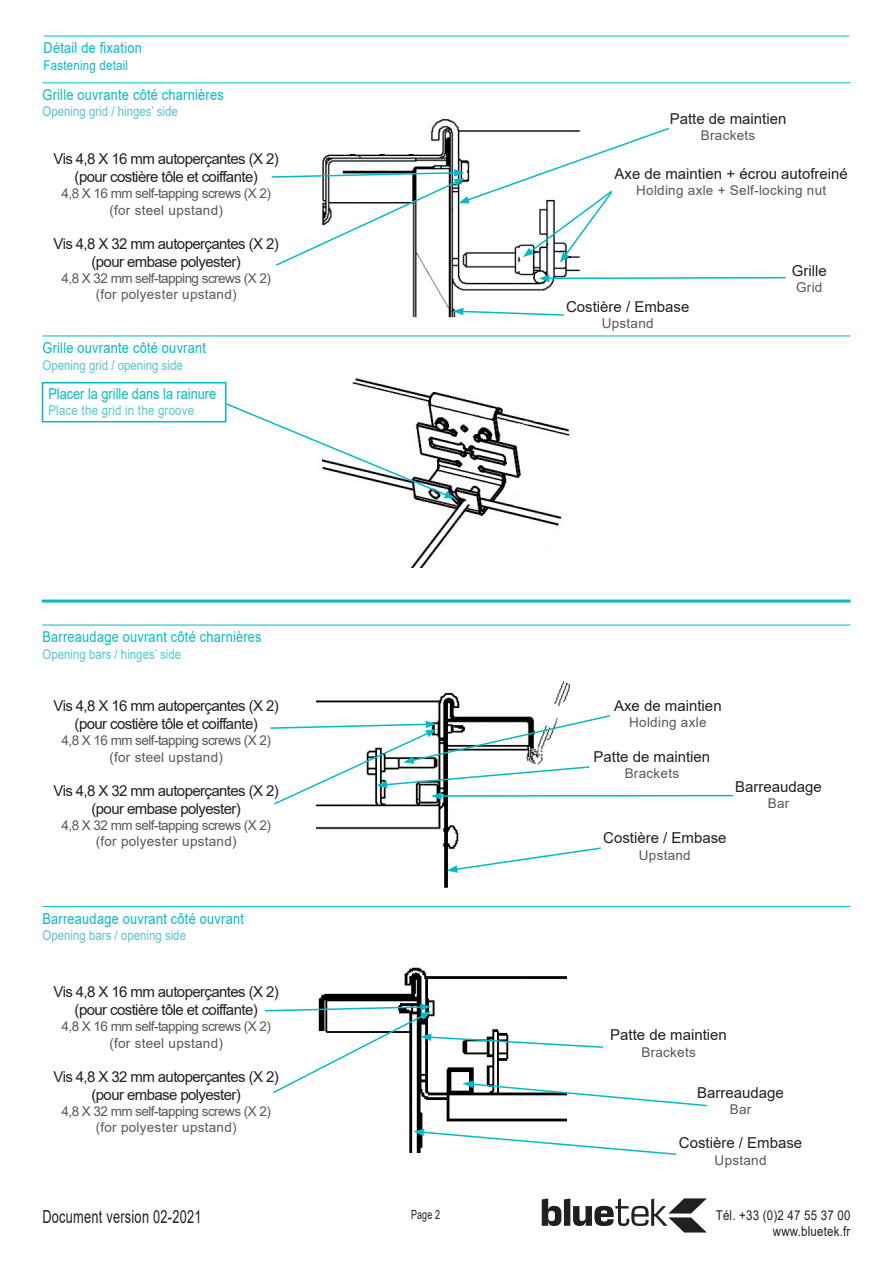
<style>
.page{position:relative;width:893px;height:1263px;background:#fff}
.page>*{position:absolute;margin:0;border:0;box-sizing:border-box;transform-origin:0 0}
.t1{font:18px "Arial";letter-spacing:.02em;color:#231f20;scale:.71 1}
.t2{font:15px/18px "Arial";letter-spacing:-.04em;color:#231f20;text-align:center}
.t3{font:15px "Arial";color:#231f20}
.t4{font:15px "Arial";letter-spacing:.02em;color:#03bac6;scale:.85 1}
.t5{font:15px "Arial";color:#03bac6;scale:.85 1}
.t6{font:13.5px/16.2px "Arial";letter-spacing:-.01em;color:#57585a;text-align:center}
.t7{font:13.5px/16.2px "Arial";letter-spacing:-.04em;color:#57585a;text-align:center}
.t8{font:13.5px "Arial";letter-spacing:.02em;color:#57585a}
.t9{font:13.5px "Arial";color:#54c5cf;scale:.85 1}
.t10{font:13.5px/16.2px "Arial";letter-spacing:.02em;color:#231f20;text-align:right;scale:.85 1}
.t11{font:13.5px "Arial";letter-spacing:.02em;color:#54c5cf;scale:.85 1}
.t12{font:13.5px "Arial";letter-spacing:.02em;color:#03bac6;scale:.85 1}
.t13{font:12.6px "Arial";color:#231f20;scale:.71 1}
</style>
<div class="page">
<svg style="left:542px;top:1198px;width:165px;height:34px"></svg>
<img style="left:412px;top:119px;width:168px;height:199px">
<hr style="left:44px;top:36px;width:805px;height:1px;background:#03bac6">
<hr style="left:43px;top:82px;width:807px;height:1px;background:#03bac6">
<svg style="left:539px;top:274px;width:247px;height:8px"></svg>
<hr style="left:43px;top:336px;width:807px;height:1px;background:#03bac6">
<hr style="left:43px;top:625px;width:807px;height:1px;background:#03bac6">
<hr style="left:43px;top:906px;width:807px;height:1px;background:#03bac6">
<img style="left:352px;top:378px;width:218px;height:190px">
<img style="left:317px;top:674px;width:260px;height:214px">
<img style="left:318px;top:967px;width:248px;height:185px">
<div style="left:42px;top:382px;width:185px;height:40px;border:2px solid #03bac6"></div>
<svg style="left:225px;top:402px;width:230px;height:97px"></svg>
<hr style="left:439px;top:795px;width:294px;height:2px;background:#03bac6">
<svg style="left:453px;top:308px;width:112px;height:9px"></svg>
<svg style="left:447px;top:846px;width:154px;height:27px"></svg>
<svg style="left:413px;top:1128px;width:264px;height:27px"></svg>
<hr style="left:42px;top:599px;width:808px;height:3px;background:#03bac6">
<svg style="left:271px;top:126px;width:398px;height:141px"></svg>
<svg style="left:270px;top:714px;width:342px;height:92px"></svg>
<svg style="left:265px;top:1003px;width:442px;height:104px"></svg>
<p class="t4" style="left:44px;top:38px;width:117px">Détail de fixation</p>
<p class="t12" style="left:44px;top:56px;width:101px">Fastening detail</p>
<p class="t4" style="left:43px;top:85px;width:215px">Grille ouvrante côté charnières</p>
<p class="t9" style="left:43px;top:102px;width:161px">Opening grid / hinges’ side</p>
<p class="t2" style="left:54px;top:150px;width:227px">Vis 4,8 X 16 mm autoperçantes (X 2) (pour costière tôle et coiffante)</p>
<p class="t7" style="left:61px;top:185px;width:211px">4,8 X 16 mm self-tapping screws (X 2) (for steel upstand)</p>
<p class="t2" style="left:54px;top:234px;width:227px">Vis 4,8 X 32 mm autoperçantes (X 2) (pour embase polyester)</p>
<p class="t6" style="left:61px;top:270px;width:211px">4,8 X 32 mm self-tapping screws (X 2) (for polyester upstand)</p>
<p class="t4" style="left:43px;top:338px;width:194px">Grille ouvrante côté ouvrant</p>
<p class="t9" style="left:43px;top:355px;width:167px">Opening grid / opening side</p>
<p class="t5" style="left:48px;top:383px;width:199px">Placer la grille dans la rainure</p>
<p class="t11" style="left:48px;top:401px;width:173px">Place the grid in the groove</p>
<p class="t4" style="left:43px;top:627px;width:259px">Barreaudage ouvrant côté charnières</p>
<p class="t9" style="left:43px;top:644px;width:165px">Opening bars / hinges’ side</p>
<p class="t2" style="left:54px;top:697px;width:227px">Vis 4,8 X 16 mm autoperçantes (X 2) (pour costière tôle et coiffante)</p>
<p class="t7" style="left:61px;top:732px;width:211px">4,8 X 16 mm self-tapping screws (X 2) (for steel upstand)</p>
<p class="t2" style="left:54px;top:781px;width:227px">Vis 4,8 X 32 mm autoperçantes (X 2) (pour embase polyester)</p>
<p class="t6" style="left:61px;top:817px;width:211px">4,8 X 32 mm self-tapping screws (X 2) (for polyester upstand)</p>
<p class="t4" style="left:43px;top:908px;width:238px">Barreaudage ouvrant côté ouvrant</p>
<p class="t9" style="left:43px;top:926px;width:170px">Opening bars / opening side</p>
<p class="t2" style="left:54px;top:983px;width:227px">Vis 4,8 X 16 mm autoperçantes (X 2) (pour costière tôle et coiffante)</p>
<p class="t7" style="left:61px;top:1018px;width:211px">4,8 X 16 mm self-tapping screws (X 2) (for steel upstand)</p>
<p class="t2" style="left:54px;top:1067px;width:227px">Vis 4,8 X 32 mm autoperçantes (X 2) (pour embase polyester)</p>
<p class="t6" style="left:61px;top:1103px;width:211px">4,8 X 32 mm self-tapping screws (X 2) (for polyester upstand)</p>
<p class="t1" style="left:43px;top:1204px;width:225px">Document version 02-2021</p>
<p class="t3" style="left:670px;top:109px;width:118px">Patte de maintien</p>
<p class="t8" style="left:701px;top:126px;width:56px">Brackets</p>
<p class="t3" style="left:615px;top:163px;width:235px">Axe de maintien + écrou autofreiné</p>
<p class="t8" style="left:636px;top:181px;width:192px">Holding axle + Self-locking nut</p>
<p class="t3" style="left:566px;top:296px;width:125px">Costière / Embase</p>
<p class="t8" style="left:602px;top:314px;width:53px">Upstand</p>
<p class="t2" style="left:792px;top:261px;width:36px">Grille</p>
<p class="t8" style="left:796px;top:278px;width:28px">Grid</p>
<p class="t3" style="left:614px;top:695px;width:109px">Axe de maintien</p>
<p class="t8" style="left:629px;top:713px;width:79px">Holding axle</p>
<p class="t3" style="left:593px;top:746px;width:118px">Patte de maintien</p>
<p class="t8" style="left:625px;top:764px;width:56px">Brackets</p>
<p class="t3" style="left:603px;top:828px;width:125px">Costière / Embase</p>
<p class="t8" style="left:639px;top:846px;width:53px">Upstand</p>
<p class="t3" style="left:735px;top:776px;width:88px">Barreaudage</p>
<p class="t8" style="left:768px;top:794px;width:23px">Bar</p>
<p class="t3" style="left:610px;top:1025px;width:118px">Patte de maintien</p>
<p class="t8" style="left:641px;top:1042px;width:56px">Brackets</p>
<p class="t3" style="left:697px;top:1083px;width:88px">Barreaudage</p>
<p class="t8" style="left:730px;top:1100px;width:23px">Bar</p>
<p class="t3" style="left:679px;top:1133px;width:125px">Costière / Embase</p>
<p class="t8" style="left:715px;top:1150px;width:53px">Upstand</p>
<p class="t13" style="left:411px;top:1206px;width:43px">Page 2</p>
<p class="t10" style="left:716px;top:1207px;width:160px">Tél. +33 (0)2 47 55 37 00 www.bluetek.fr</p>
</div>
